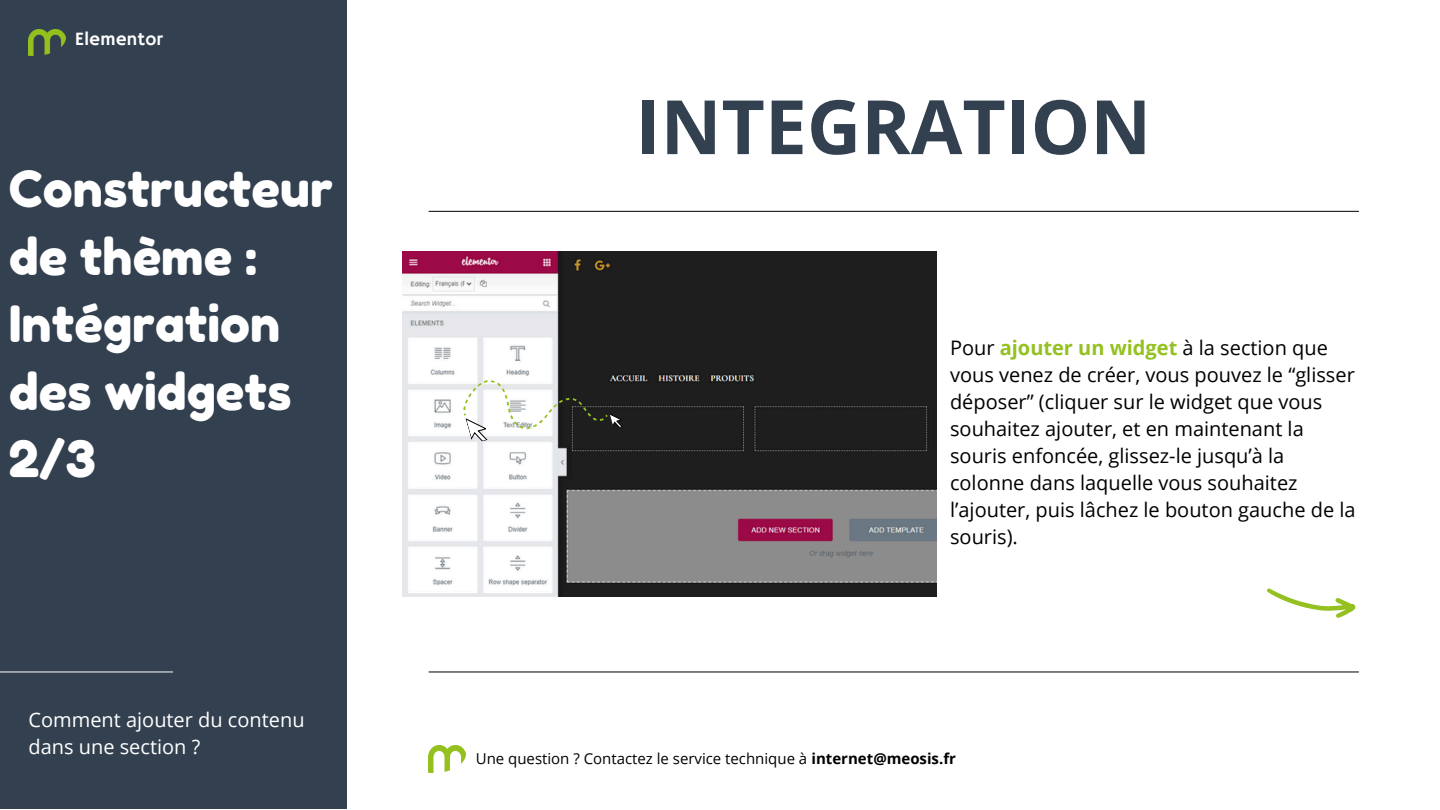
<style>
.page{position:relative;width:1440px;height:810px;background:#fff}
.page>*{position:absolute;margin:0;border:0;box-sizing:border-box;transform-origin:0 0}
.t1{font:700 75px "Open Sans";color:#33404f}
.t2{font:50px/67.5px "Fredoka One";color:#fff}
.t3{font:20px/27px "Open Sans";color:#000}
.t4{font:20px/27px "Open Sans";color:#fff}
.t5{font:18.8px "Hammersmith One";color:#fff}
.t6{font:15px "Open Sans";color:#000}
.s1{font-weight:700;color:#94c11f}
.s2{font-weight:700}
</style>
<div class="page">
<div style="left:0;top:0;width:347px;height:809px;background:#33404f"></div>
<img style="left:28px;top:29px;width:37px;height:27px">
<hr style="left:429px;top:211px;width:930px;height:1px;background:#000">
<hr style="left:429px;top:672px;width:930px;height:1px;background:#000">
<hr style="left:0;top:672px;width:173px;height:1px;background:#fff">
<img style="left:429px;top:746px;width:36px;height:26px">
<svg style="left:1267px;top:588px;width:89px;height:30px"></svg>
<img style="left:402px;top:251px;width:535px;height:345px">
<div style="left:615px;top:251px;width:322px;height:111px;background:#1e1e1e"></div>
<div style="left:759px;top:321px;width:178px;height:82px;background:#1e1e1e"></div>
<svg style="left:456px;top:340px;width:168px;height:135px"></svg>
<h1 class="t5" style="left:75px;top:28px;width:89px">Elementor</h1>
<p class="t2" style="left:9px;top:155px;width:326px">Constructeur de thème :<br>Intégration des widgets<br>2/3</p>
<p class="t4" style="left:28px;top:706px;width:278px">Comment ajouter du contenu dans une section ?</p>
<p class="t1" style="left:636px;top:74px;width:517px">INTEGRATION</p>
<p class="t3" style="left:950px;top:333px;width:407px">Pour <span class="s1">ajouter un widget</span> à la section que vous venez de créer, vous pouvez le “glisser déposer” (cliquer sur le widget que vous souhaitez ajouter, et en maintenant la souris enfoncée, glissez-le jusqu’à la colonne dans laquelle vous souhaitez l’ajouter, puis lâchez le bouton gauche de la souris).</p>
<p class="t6" style="left:476px;top:748px;width:482px">Une question ? Contactez le service technique à <span class="s2">internet@meosis.fr</span></p>
</div>
